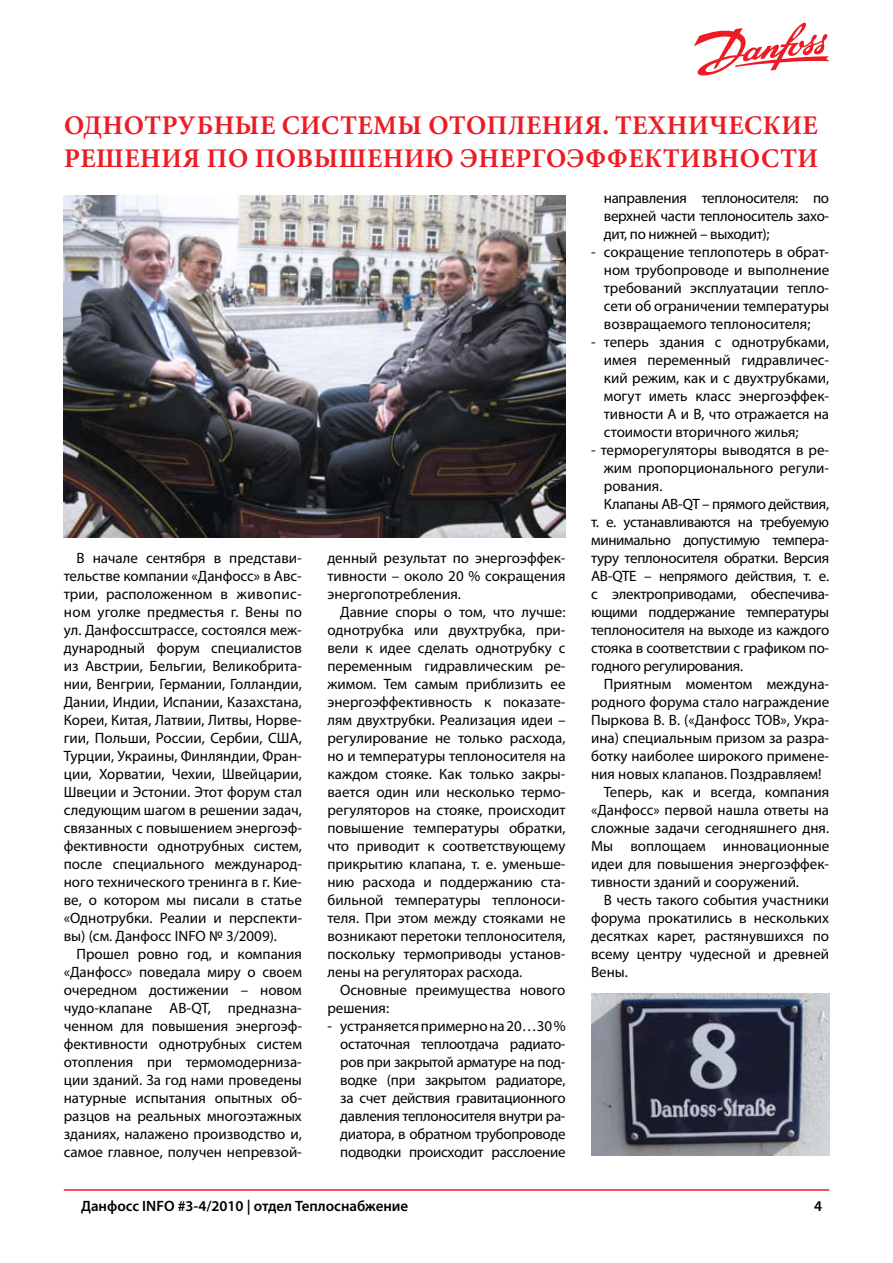
<style>
.page{position:relative;width:893px;height:1263px;background:#fff}
.page>*{position:absolute;margin:0;border:0;box-sizing:border-box;transform-origin:0 0}
.t1{font:700 27px "Minion Cyr";letter-spacing:.02em;color:#ed1c24}
.t2{font:15px/18px "Myriad Pro";color:#000;text-align:justify}
.t3{font:15px "Myriad Pro";letter-spacing:-.02em;color:#000}
.t4{font:600 15px "Myriad Pro";color:#000}
</style>
<div class="page">
<svg style="left:694px;top:23px;width:134px;height:53px"></svg>
<hr style="left:64px;top:1189px;width:765px;height:2px;background:#ed1c24">
<img style="left:64px;top:196px;width:502px;height:342px">
<img style="left:591px;top:994px;width:238px;height:162px">
<h1 class="t1" style="left:64px;top:110px;width:58px">ОДНОТР</h1>
<h1 class="t1" style="left:178px;top:110px;width:509px">УБные системы отопления. ТЕХНИЧЕСКИЕ</h1>
<h1 class="t1" style="left:64px;top:143px;width:80px">РЕШЕНИЯ</h1>
<h1 class="t1" style="left:207px;top:143px;width:70px">ПО ПОВЫ</h1>
<h1 class="t1" style="left:339px;top:143px;width:51px">ШЕНИЮ</h1>
<h1 class="t1" style="left:460px;top:143px;width:37px">ЭНЕРГО</h1>
<h1 class="t1" style="left:567px;top:143px;width:39px">ЭФФЕКТИВНОСТИ</h1>
<p class="t2" style="left:64px;top:548px;width:240px;text-indent:13px">В начале сентября в представи&shy;тельстве компании «Данфосс» в Авс&shy;трии, расположенном в живопис&shy;ном уголке предместья г. Вены по ул. Данфоссштрассе, состоялся меж&shy;дународный форум специалистов из Австрии, Бельгии, Великобрита&shy;нии, Венгрии, Германии, Голландии, Дании, Индии, Испании, Казахстана, Кореи, Китая, Латвии, Литвы, Норве&shy;гии, Польши, России, Сербии, США, Турции, Украины, Финляндии, Фран&shy;ции, Хорватии, Чехии, Швейцарии, Швеции и Эстонии. Этот форум стал следующим шагом в решении задач, связанных с повышением энергоэф&shy;фективности однотрубных систем, после специального международ&shy;ного технического тренинга в г. Кие&shy;ве, о котором мы писали в статье «Однотрубки. Реалии и перспекти&shy;вы) (см. Данфосс INFO № 3/2009).</p>
<p class="t2" style="left:64px;top:944px;width:240px;text-indent:13px">Прошел ровно год, и компания «Данфосс» поведала миру о своем очередном достижении – новом чудо-клапане AB-QT, предназна&shy;ченном для повышения энергоэф&shy;фективности однотрубных систем отопления при термомодерниза&shy;ции зданий. За год нами проведены натурные испытания опытных об&shy;разцов на реальных многоэтажных зданиях, налажено производство и, самое главное, получен непревзой-</p>
<p class="t2" style="left:327px;top:548px;width:240px">денный результат по энергоэффек&shy;тивности – около 20 % сокращения энергопотребления.</p>
<p class="t2" style="left:327px;top:602px;width:240px;text-indent:13px">Давние споры о том, что лучше: однотрубка или двухтрубка, при&shy;вели к идее сделать однотрубку с переменным гидравлическим ре&shy;жимом. Тем самым приблизить ее энергоэффективность к показате&shy;лям двухтрубки. Реализация идеи – регулирование не только расхода, но и температуры теплоносителя на каждом стояке. Как только закры&shy;вается один или несколько термо&shy;регуляторов на стояке, происходит повышение температуры обратки, что приводит к соответствующему прикрытию клапана, т. е. уменьше&shy;нию расхода и поддержанию ста&shy;бильной температуры теплоноси&shy;теля. При этом между стояками не возникают перетоки теплоносителя, поскольку термоприводы установ&shy;лены на регуляторах расхода.</p>
<p class="t2" style="left:327px;top:980px;width:240px;text-indent:13px">Основные преимущества нового решения:</p>
<p class="t2" style="left:340px;top:1016px;width:227px;text-indent:-13px">- устраняется примерно на 20…30 % остаточная теплоотдача радиато&shy;ров при закрытой арматуре на под&shy;водке (при закрытом радиаторе, за счет действия гравитационного давления теплоносителя внутри ра&shy;диатора, в обратном трубопроводе подводки происходит расслоение</p>
<p class="t2" style="left:604px;top:188px;width:227px">направления теплоносителя: по верхней части теплоноситель захо&shy;дит, по нижней – выходит);</p>
<p class="t2" style="left:604px;top:242px;width:227px;text-indent:-13px">- сокращение теплопотерь в обрат&shy;ном трубопроводе и выполнение требований эксплуатации тепло&shy;сети об ограничении температуры возвращаемого теплоносителя;</p>
<p class="t2" style="left:604px;top:332px;width:227px;text-indent:-13px">- теперь здания с однотрубками, имея переменный гидравличес&shy;кий режим, как и с двухтрубками, могут иметь класс энергоэффек&shy;тивности А и В, что отражается на стоимости вторичного жилья;</p>
<p class="t2" style="left:591px;top:440px;width:240px">- терморегуляторы выводятся в ре-</p>
<p class="t2" style="left:604px;top:458px;width:227px">жим пропорционального регули-</p>
<p class="t2" style="left:604px;top:476px;width:60px">рования.</p>
<p class="t3" style="left:604px;top:494px;width:227px">Клапаны AB-QT – прямого действия,</p>
<p class="t3" style="left:591px;top:512px;width:240px">т. е. устанавливаются на требуемую</p>
<p class="t3" style="left:591px;top:530px;width:240px">минимально допустимую темпера-</p>
<p class="t3" style="left:591px;top:548px;width:240px">туру теплоносителя обратки. Версия</p>
<p class="t3" style="left:591px;top:566px;width:240px">AB-QTЕ – непрямого действия, т. е.</p>
<p class="t3" style="left:591px;top:584px;width:240px">с электроприводами, обеспечива-</p>
<p class="t3" style="left:591px;top:602px;width:240px">ющими поддержание температуры</p>
<p class="t3" style="left:591px;top:620px;width:240px">теплоносителя на выходе из каждого</p>
<p class="t3" style="left:591px;top:638px;width:240px">стояка в соответствии с графиком по-</p>
<p class="t3" style="left:591px;top:656px;width:154px">годного регулирования.</p>
<p class="t2" style="left:604px;top:674px;width:227px">Приятным моментом междуна-</p>
<p class="t2" style="left:591px;top:692px;width:240px">родного форума стало награждение</p>
<p class="t2" style="left:591px;top:710px;width:240px">Пыркова В. В. («Данфосс ТОВ», Укра-</p>
<p class="t2" style="left:591px;top:728px;width:240px">ина) специальным призом за разра-</p>
<p class="t2" style="left:591px;top:746px;width:240px">ботку наиболее широкого примене-</p>
<p class="t2" style="left:591px;top:764px;width:232px">ния новых клапанов. Поздравляем!</p>
<p class="t2" style="left:604px;top:782px;width:227px">Теперь, как и всегда, компания</p>
<p class="t2" style="left:591px;top:800px;width:240px">«Данфосс» первой нашла ответы на</p>
<p class="t2" style="left:591px;top:818px;width:240px">сложные задачи сегодняшнего дня.</p>
<p class="t2" style="left:591px;top:836px;width:240px">Мы воплощаем инновационные</p>
<p class="t2" style="left:591px;top:854px;width:240px">идеи для повышения энергоэффек-</p>
<p class="t2" style="left:591px;top:872px;width:209px">тивности зданий и сооружений.</p>
<p class="t2" style="left:604px;top:890px;width:227px">В честь такого события участники</p>
<p class="t2" style="left:591px;top:908px;width:240px">форума прокатились в нескольких</p>
<p class="t2" style="left:591px;top:926px;width:240px">десятках карет, растянувшихся по</p>
<p class="t2" style="left:591px;top:944px;width:240px">всему центру чудесной и древней</p>
<p class="t2" style="left:591px;top:962px;width:38px">Вены.</p>
<p class="t4" style="left:81px;top:1196px;width:329px">Данфосс INFO #3-4/2010 | отдел Теплоснабжение</p>
<p class="t4" style="left:814px;top:1196px;width:10px">4</p>
</div>
